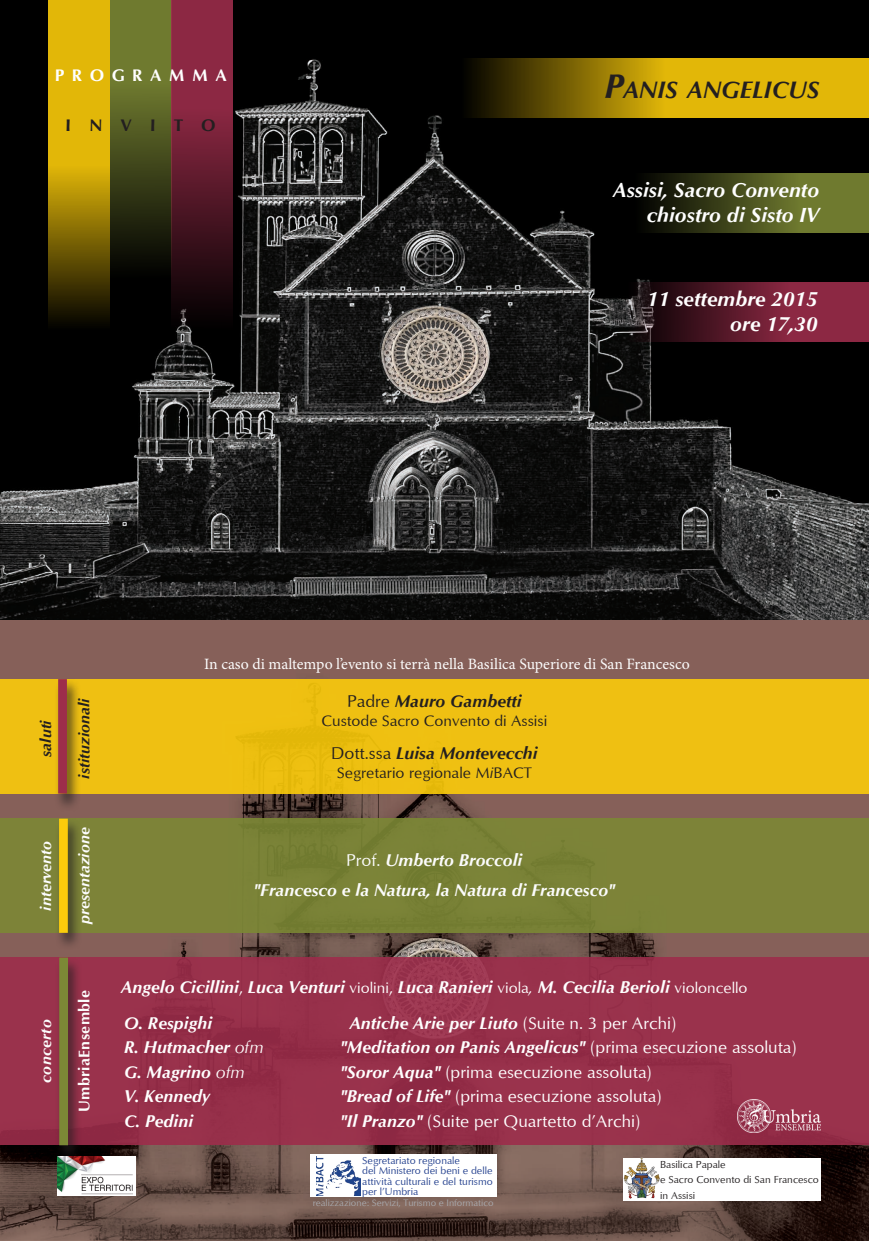
<style>
.page{position:relative;width:869px;height:1241px;background:#fff}
.page>*{position:absolute;margin:0;border:0;box-sizing:border-box;transform-origin:0 0}
.t1{font:italic 700 24.5px "Optimum";color:#231f20}
.t2{font:italic 700 21px/25.2px "Optimum";color:#fff;text-align:right}
.t3{font:italic 700 17.5px "Optimum";color:#fff}
.t4{font:17.5px "Optimum";color:#fff}
.t5{font:italic 700 17.5px/29.8px "Optimum";color:#fcfcfc;text-align:center}
.t6{font:italic 700 17.5px "Optimum";color:#231f20}
.t7{font:700 17.15px "Optimum";letter-spacing:.43em;color:#fff}
.t8{font:700 17.15px "Optimum";letter-spacing:1.07em;color:#231f20}
.t9{font:15.75px "Minion Pro";color:#fcfcfc}
.t10{font:15.75px "Optimum";color:#231f20}
.t11{font:italic 700 15.75px "Optimum";color:#fcfcfc}
.t12{font:italic 700 15.75px "Optimum";color:#231f20}
.t13{font:700 15.75px "Optimum";letter-spacing:.02em;color:#fcfcfc}
.t14{font:10.5px/10.5px "Optimum";color:#23408e}
.t15{font:10.5px/15.8px "Optimum";color:#231f20}
.t16{font:9.62px "Optimum";color:#a8a9ad}
.s1{font-size:35px}
.s2{font-weight:400;font-style:normal}
.s3{font-style:italic}
.s4{font-weight:400;font-style:normal;font-size:15.75px}
.s5{font-weight:400}
.s6{font-weight:700;font-style:italic}
</style>
<div class="page">
<img style="left:0;top:0;width:868px;height:1240px">
<svg style="left:48px;top:0;width:62px;height:329px;background:#aa8906"></svg>
<svg style="left:110px;top:0;width:61px;height:329px;background:#3c4219"></svg>
<svg style="left:171px;top:0;width:62px;height:329px;background:#5d1b2c"></svg>
<svg style="left:460px;top:59px;width:408px;height:59px;background:#a78705"></svg>
<svg style="left:590px;top:173px;width:278px;height:59px;background:#3b4119"></svg>
<svg style="left:626px;top:282px;width:242px;height:60px;background:#601e30"></svg>
<div style="left:0;top:679px;width:868px;height:114px;background:#efc012"></div>
<div style="left:53px;top:678px;width:28px;height:133px;background:#231f20;opacity:.75"></div>
<div style="left:58px;top:679px;width:9px;height:114px;background:#9d2d4b"></div>
<div style="left:0;top:818px;width:868px;height:114px;background:#7c8835"></div>
<div style="left:54px;top:817px;width:28px;height:133px;background:#231f20;opacity:.75"></div>
<div style="left:59px;top:818px;width:9px;height:114px;background:#fccc0c"></div>
<div style="left:0;top:957px;width:868px;height:187px;background:#9d2d4b"></div>
<div style="left:55px;top:956px;width:27px;height:207px;background:#231f20;opacity:.75"></div>
<div style="left:59px;top:957px;width:9px;height:187px;background:#7c8836"></div>
<img style="left:737px;top:1099px;width:83px;height:33px">
<div style="left:310px;top:1154px;width:186px;height:43px;background:#fff"></div>
<img style="left:316px;top:1156px;width:44px;height:39px">
<img style="left:57px;top:1155px;width:78px;height:40px">
<div style="left:623px;top:1158px;width:197px;height:42px;background:#fff"></div>
<img style="left:622px;top:1157px;width:37px;height:44px">
<p class="t7" style="left:55px;top:65px;width:173px">PROGRAMMA</p>
<p class="t8" style="left:65px;top:116px;width:152px">INVITO</p>
<h1 class="t1" style="left:604px;top:75px;width:216px"><span class="s1">P</span>ANIS ANGELICUS</h1>
<p class="t2" style="left:613px;top:177px;width:207px">Assisi, Sacro Convento chiostro di Sisto IV</p>
<p class="t2" style="left:646px;top:286px;width:172px">11 settembre 2015 ore 17,30</p>
<p class="t12" style="left:37px;top:756px;width:39px;rotate:-90deg">saluti</p>
<p class="t11" style="left:37px;top:910px;width:71px;rotate:-90deg">intervento</p>
<p class="t12" style="left:75px;top:778px;width:82px;rotate:-90deg">istituzionali</p>
<p class="t11" style="left:75px;top:923px;width:98px;rotate:-90deg">presentazione</p>
<p class="t11" style="left:37px;top:1082px;width:65px;rotate:-90deg">concerto</p>
<p class="t13" style="left:75px;top:1111px;width:123px;rotate:-90deg">UmbriaEnsemble</p>
<p class="t9" style="left:204px;top:653px;width:487px">In caso di maltempo l’evento si terrà nella Basilica Superiore di San Francesco</p>
<p class="t6" style="left:347px;top:690px;width:176px"><span class="s2">Padre</span> Mauro Gambetti</p>
<p class="t10" style="left:321px;top:710px;width:227px">Custode Sacro Convento di Assisi</p>
<p class="t6" style="left:331px;top:743px;width:208px"><span class="s2">Dott.ssa</span> Luisa Montevecchi</p>
<p class="t10" style="left:337px;top:763px;width:196px">Segretario regionale M<span class="s3">i</span>BACT</p>
<p class="t5" style="left:253px;top:845px;width:363px"><span class="s2">Prof.</span> Umberto Broccoli<br>"Francesco e la Natura, la Natura di Francesco"</p>
<p class="t3" style="left:121px;top:976px;width:627px">Angelo Cicillini<span class="s2">,</span> Luca Venturi <span class="s4">violini</span><span class="s2">,</span> Luca Ranieri <span class="s4">viola</span><span class="s5">,</span> M. Cecilia Berioli <span class="s4">violoncello</span></p>
<p class="t3" style="left:124px;top:1012px;width:90px">O. Respighi</p>
<p class="t3" style="left:349px;top:1012px;width:328px">Antiche Arie per Liuto <span class="s2">(Suite n. 3 per Archi)</span></p>
<p class="t3" style="left:124px;top:1036px;width:141px">R. Hutmacher <span class="s5">ofm</span></p>
<p class="t3" style="left:340px;top:1036px;width:458px">"Meditation on Panis Angelicus" <span class="s2">(prima esecuzione assoluta)</span></p>
<p class="t3" style="left:124px;top:1061px;width:122px">G. Magrino <span class="s5">ofm</span></p>
<p class="t4" style="left:340px;top:1060px;width:313px"><span class="s6">"Soror Aqua"</span> (prima esecuzione assoluta)</p>
<p class="t3" style="left:124px;top:1085px;width:87px">V. Kennedy</p>
<p class="t4" style="left:340px;top:1085px;width:323px"><span class="s6">"Bread of Life"</span> (prima esecuzione assoluta)</p>
<p class="t3" style="left:124px;top:1110px;width:71px">C. Pedini</p>
<p class="t4" style="left:340px;top:1109px;width:301px"><span class="s6">"Il Pranzo"</span> (Suite per Quartetto d’Archi)</p>
<p class="t14" style="left:362px;top:1154px;width:132px">Segretariato regionale<br>del Ministero dei beni e delle attività culturali e del turismo per l’Umbria</p>
<p class="t16" style="left:312px;top:1196px;width:182px">realizzazione: Servizi, Turismo e Informatico</p>
<p class="t15" style="left:659px;top:1155px;width:160px">Basilica Papale<br>e Sacro Convento di San Francesco in Assisi</p>
</div>
